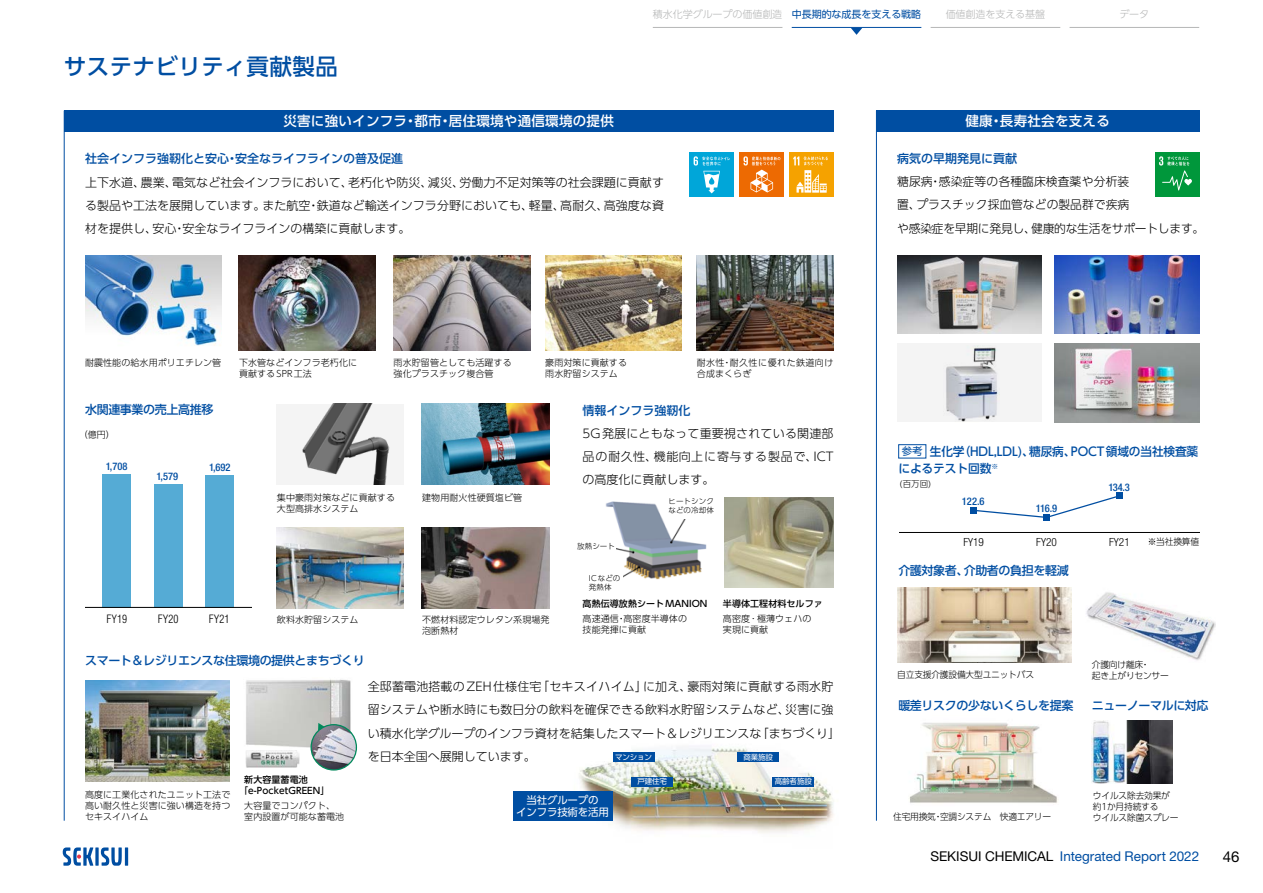
<style>
.page{position:relative;width:1263px;height:893px;background:#fff}
.page>*{position:absolute;margin:0;border:0;box-sizing:border-box;transform-origin:0 0}
.t1{font:500 22.5px "UD Shin Go Pro";letter-spacing:.02em;color:#004ea2}
.t2{font:15px "Helvetica Neue LT Pro";color:#000}
.t3{font:500 13.5px "UD Shin Go Pro";letter-spacing:.02em;color:#fff}
.t4{font:13.5px "Helvetica Neue LT Pro";letter-spacing:-.005em;color:#004ea2}
.t5{font:300 12px/23.2px "UD Shin Go Pro";letter-spacing:.005em;color:#000;text-align:justify}
.t6{font:500 12px/17px "UD Shin Go Pro";letter-spacing:-.01em;color:#004ea2}
.t7{font:500 12px "UD Shin Go Pro";letter-spacing:-.03em;color:#004ea2}
.t8{font:300 condensed 11.25px "Helvetica Neue LT Pro";color:#000}
.t9{font:300 condensed 11.25px "Helvetica LT Std";color:#000}
.t10{font:500 condensed 10.5px "Helvetica Neue LT Pro";color:#004ea2}
.t11{font:10.5px/12.6px "UD Shin Go Pro";letter-spacing:-.02em;color:#fff;text-align:center}
.t12{font:300 10.05px "UD Shin Go Pro";letter-spacing:-.01em;color:#b5b6b6}
.t13{font:300 9px/10.8px "UD Shin Go Pro";letter-spacing:.01em;color:#000}
.t14{font:300 9px/10.8px "UD Shin Go Pro";letter-spacing:-.02em;color:#000}
.t15{font:500 9px/10.8px "UD Shin Go Pro";letter-spacing:.01em;color:#000}
.t16{font:300 9px/10.8px "UD Shin Go Pro";letter-spacing:.035em;color:#000}
.t17{font:300 9px "UD Shin Go NT Pro";color:#000}
.t18{font:300 8.4px "UD Shin Go NT Pro";color:#000}
.t19{font:300 7.5px/9px "UD Shin Go Pro";letter-spacing:.01em;color:#000}
.t20{font:7.5px "UD Shin Go Pro";letter-spacing:-.02em;color:#fff}
.s1{font-weight:400;color:#004ea2}
.s2{font-weight:400;font-size:10.5px}
.s3{color:#000}
</style>
<div class="page">
<svg style="left:95px;top:847px;width:4px;height:19px"></svg>
<hr style="left:125px;top:847px;width:3px;height:19px;background:#004ea2">
<svg style="left:101px;top:847px;width:21px;height:19px"></svg>
<svg style="left:63px;top:847px;width:30px;height:19px"></svg>
<hr style="left:653px;top:27px;width:129px;height:1px;background:#b5b6b6">
<hr style="left:931px;top:27px;width:129px;height:1px;background:#b5b6b6">
<hr style="left:1069px;top:27px;width:130px;height:1px;background:#b5b6b6">
<hr style="left:792px;top:27px;width:129px;height:1px;background:#004ea2">
<svg style="left:851px;top:28px;width:11px;height:7px"></svg>
<img style="left:1086px;top:592px;width:130px;height:68px">
<div style="left:897px;top:344px;width:145px;height:78px;background:#f4f4f4"></div>
<div style="left:876px;top:111px;width:323px;height:21px;background:#004ea2"></div>
<div style="left:64px;top:111px;width:769px;height:21px;background:#004ea2"></div>
<div style="left:739px;top:153px;width:45px;height:44px;background:#ed6a02"></div>
<svg style="left:743px;top:156px;width:37px;height:36px"></svg>
<div style="left:689px;top:153px;width:45px;height:44px;background:#00a6d9"></div>
<svg style="left:694px;top:156px;width:36px;height:37px"></svg>
<div style="left:789px;top:153px;width:44px;height:44px;background:#f5a200"></div>
<svg style="left:793px;top:156px;width:35px;height:37px"></svg>
<div style="left:1155px;top:153px;width:44px;height:44px;background:#00973b"></div>
<svg style="left:1159px;top:156px;width:33px;height:34px"></svg>
<hr style="left:64px;top:111px;width:1px;height:710px;background:#004ea2">
<hr style="left:876px;top:111px;width:1px;height:710px;background:#004ea2">
<img style="left:897px;top:255px;width:145px;height:78px">
<img style="left:1055px;top:344px;width:144px;height:78px">
<img style="left:1055px;top:255px;width:144px;height:78px">
<img style="left:276px;top:404px;width:127px;height:81px">
<img style="left:276px;top:527px;width:127px;height:81px">
<img style="left:422px;top:404px;width:127px;height:81px">
<img style="left:422px;top:527px;width:127px;height:81px">
<img style="left:724px;top:498px;width:109px;height:90px">
<img style="left:897px;top:588px;width:174px;height:75px">
<img style="left:85px;top:255px;width:137px;height:91px">
<img style="left:909px;top:722px;width:149px;height:81px">
<img style="left:394px;top:255px;width:136px;height:95px">
<img style="left:239px;top:255px;width:136px;height:95px">
<img style="left:545px;top:255px;width:137px;height:95px">
<img style="left:697px;top:255px;width:136px;height:95px">
<img style="left:605px;top:501px;width:102px;height:79px">
<img style="left:85px;top:681px;width:144px;height:101px">
<img style="left:579px;top:747px;width:255px;height:86px">
<div style="left:613px;top:753px;width:41px;height:9px;background:#004ea2"></div>
<div style="left:513px;top:791px;width:99px;height:30px;background:#004ea2"></div>
<div style="left:631px;top:777px;width:42px;height:9px;background:#004ea2"></div>
<div style="left:737px;top:753px;width:42px;height:9px;background:#004ea2"></div>
<div style="left:773px;top:777px;width:41px;height:9px;background:#004ea2"></div>
<img style="left:946px;top:346px;width:53px;height:76px">
<div style="left:898px;top:444px;width:28px;height:14px;border:1px solid #004ea2"></div>
<svg style="left:970px;top:496px;width:146px;height:24px"></svg>
<div style="left:1116px;top:492px;width:6px;height:7px;background:#004ea2"></div>
<hr style="left:900px;top:532px;width:299px;height:1px;background:#000">
<div style="left:103px;top:474px;width:28px;height:133px;background:#55abd5"></div>
<div style="left:154px;top:484px;width:28px;height:123px;background:#55abd5"></div>
<div style="left:205px;top:475px;width:29px;height:132px;background:#55abd5"></div>
<hr style="left:86px;top:607px;width:165px;height:1px;background:#000">
<div style="left:577px;top:543px;width:39px;height:9px;background:#fff"></div>
<div style="left:589px;top:574px;width:33px;height:21px;background:#fff"></div>
<div style="left:668px;top:498px;width:52px;height:21px;background:#fff"></div>
<img style="left:1092px;top:720px;width:80px;height:64px">
<img style="left:245px;top:750px;width:55px;height:18px">
<img style="left:246px;top:679px;width:107px;height:69px">
<svg style="left:318px;top:723px;width:9px;height:8px"></svg>
<img style="left:311px;top:725px;width:45px;height:45px;border-radius:23px">
<div style="left:310px;top:724px;width:47px;height:47px;border:1px solid #00895b;border-radius:50%"></div>
<p class="t12" style="left:653px;top:6px;width:270px">積水化学グループの価値創造 <span class="s1">中長期的な成長を支える戦略</span></p>
<p class="t12" style="left:946px;top:6px;width:101px">価値創造を支える基盤</p>
<p class="t12" style="left:1119px;top:6px;width:31px">データ</p>
<h1 class="t1" style="left:64px;top:48px;width:276px">サステナビリティ貢献製品</h1>
<p class="t3" style="left:283px;top:110px;width:332px">災害に強いインフラ・都市・居住環境や通信環境の提供</p>
<p class="t3" style="left:965px;top:110px;width:146px">健康・長寿社会を支える</p>
<p class="t6" style="left:85px;top:150px;width:319px">社会インフラ強靭化と安心・安全なライフラインの普及促進</p>
<p class="t5" style="left:85px;top:170px;width:580px">上下水道、農業、電気など社会インフラにおいて、老朽化や防災、減災、労働力不足対策等の社会課題に貢献する製品や工法を展開しています。また航空・鉄道など輸送インフラ分野においても、軽量、高耐久、高強度な資材を提供し、安心・安全なライフラインの構築に貢献します。</p>
<p class="t6" style="left:897px;top:149px;width:121px">病気の早期発見に貢献</p>
<p class="t5" style="left:897px;top:170px;width:308px;text-align:left">糖尿病・感染症等の各種臨床検査薬や分析装<br>置、プラスチック採血管などの製品群で疾病<br>や感染症を早期に発見し、健康的な生活をサポートします。</p>
<p class="t13" style="left:85px;top:357px;width:138px">耐震性能の給水用ポリエチレン管</p>
<p class="t13" style="left:239px;top:357px;width:120px">下水管などインフラ老朽化に貢献するSPR工法</p>
<p class="t13" style="left:545px;top:357px;width:83px">豪雨対策に貢献する雨水貯留システム</p>
<p class="t13" style="left:394px;top:357px;width:120px">雨水貯留管としても活躍する強化プラスチック複合管</p>
<p class="t16" style="left:697px;top:357px;width:138px">耐水性・耐久性に優れた鉄道向け合成まくらぎ</p>
<p class="t7" style="left:85px;top:400px;width:130px">水関連事業の売上高推移</p>
<p class="t17" style="left:79px;top:427px;width:37px">（億円）</p>
<p class="t10" style="left:106px;top:460px;width:23px">1,708</p>
<p class="t10" style="left:209px;top:461px;width:23px">1,692</p>
<p class="t10" style="left:157px;top:470px;width:23px">1,579</p>
<p class="t13" style="left:277px;top:492px;width:120px">集中豪雨対策などに貢献する大型高排水システム</p>
<p class="t13" style="left:422px;top:492px;width:101px">建物用耐火性硬質塩ビ管</p>
<p class="t6" style="left:583px;top:401px;width:109px">情報インフラ強靭化</p>
<p class="t5" style="left:583px;top:421px;width:252px">5G発展にともなって重要視されている関連部品の耐久性、機能向上に寄与する製品で、ICTの高度化に貢献します。</p>
<p class="t19" style="left:668px;top:497px;width:47px">ヒートシンクなどの冷却体</p>
<p class="t9" style="left:107px;top:611px;width:22px">FY19</p>
<p class="t9" style="left:158px;top:611px;width:22px">FY20</p>
<p class="t9" style="left:209px;top:611px;width:22px">FY21</p>
<p class="t13" style="left:277px;top:614px;width:83px">飲料水貯留システム</p>
<p class="t13" style="left:422px;top:614px;width:129px">不燃材料認定ウレタン系現場発泡断熱材</p>
<p class="t19" style="left:577px;top:542px;width:39px">放熱シート</p>
<p class="t19" style="left:589px;top:573px;width:33px">ICなどの発熱体</p>
<p class="t15" style="left:583px;top:598px;width:126px">高熱伝導放熱シートMANION</p>
<p class="t13" style="left:583px;top:613px;width:106px">高速通信・高密度半導体の技能発揮に貢献</p>
<p class="t15" style="left:723px;top:598px;width:101px">半導体工程材料セルファ</p>
<p class="t13" style="left:723px;top:613px;width:90px">高密度･極薄ウェハの実現に貢献</p>
<p class="t7" style="left:85px;top:650px;width:281px">スマート＆レジリエンスな住環境の提供とまちづくり</p>
<p class="t13" style="left:85px;top:789px;width:147px;text-align:justify">高度に工業化されたユニット工法で高い耐久性と災害に強い構造を持つセキスイハイム</p>
<p class="t15" style="left:239px;top:774px;width:92px;text-indent:5px">新大容量蓄電池「e-PocketGREEN」</p>
<p class="t13" style="left:244px;top:800px;width:101px">大容量でコンパクト、室内設置が可能な蓄電池</p>
<p class="t5" style="left:368px;top:674px;width:474px;text-align:left">全邸蓄電池搭載のZEH仕様住宅「セキスイハイム」に加え、豪雨対策に貢献する雨水貯留システムや断水時にも数日分の飲料を確保できる飲料水貯留システムなど、災害に強い積水化学グループのインフラ資材を結集したスマート＆レジリエンスな「まちづくり」を日本全国へ展開しています。</p>
<p class="t20" style="left:743px;top:751px;width:31px">商業施設</p>
<p class="t20" style="left:615px;top:751px;width:38px">マンション</p>
<p class="t11" style="left:516px;top:793px;width:94px">当社グループの<br>インフラ技術を活用</p>
<p class="t20" style="left:637px;top:775px;width:31px">戸建住宅</p>
<p class="t20" style="left:775px;top:775px;width:38px">高齢者施設</p>
<p class="t6" style="left:898px;top:443px;width:301px"><span class="s2">参考</span> 生化学（HDL,LDL)、糖尿病、POCT領域の当社検査薬によるテスト回数<sup>※</sup></p>
<p class="t18" style="left:900px;top:477px;width:33px">(百万回)</p>
<p class="t10" style="left:962px;top:495px;width:24px">122.6</p>
<p class="t10" style="left:1036px;top:502px;width:23px">116.9</p>
<p class="t10" style="left:1108px;top:481px;width:23px">134.3</p>
<p class="t8" style="left:963px;top:535px;width:22px">FY19</p>
<p class="t8" style="left:1036px;top:535px;width:22px">FY20</p>
<p class="t8" style="left:1109px;top:535px;width:22px">FY21</p>
<p class="t7" style="left:898px;top:561px;width:172px">介護対象者、介助者の負担を軽減</p>
<p class="t13" style="left:1148px;top:536px;width:53px">※当社換算値</p>
<p class="t14" style="left:897px;top:669px;width:138px">自立支援介護設備大型ユニットバス</p>
<p class="t14" style="left:1092px;top:659px;width:79px">介護向け離床・<br>起き上がりセンサー</p>
<p class="t7" style="left:898px;top:696px;width:176px">暖差リスクの少ないくらしを提案</p>
<p class="t7" style="left:1092px;top:696px;width:118px">ニューノーマルに対応</p>
<p class="t14" style="left:893px;top:811px;width:160px">住宅用換気・空調システム　快適エアリー</p>
<p class="t14" style="left:1093px;top:790px;width:87px">ウイルス除去効果が約1か月持続する<br>ウイルス除菌スプレー</p>
<p class="t4" style="left:930px;top:848px;width:270px"><span class="s3">SEKISUI CHEMICAL</span> Integrated Report 2022</p>
<p class="t2" style="left:1223px;top:847px;width:18px">46</p>
</div>
